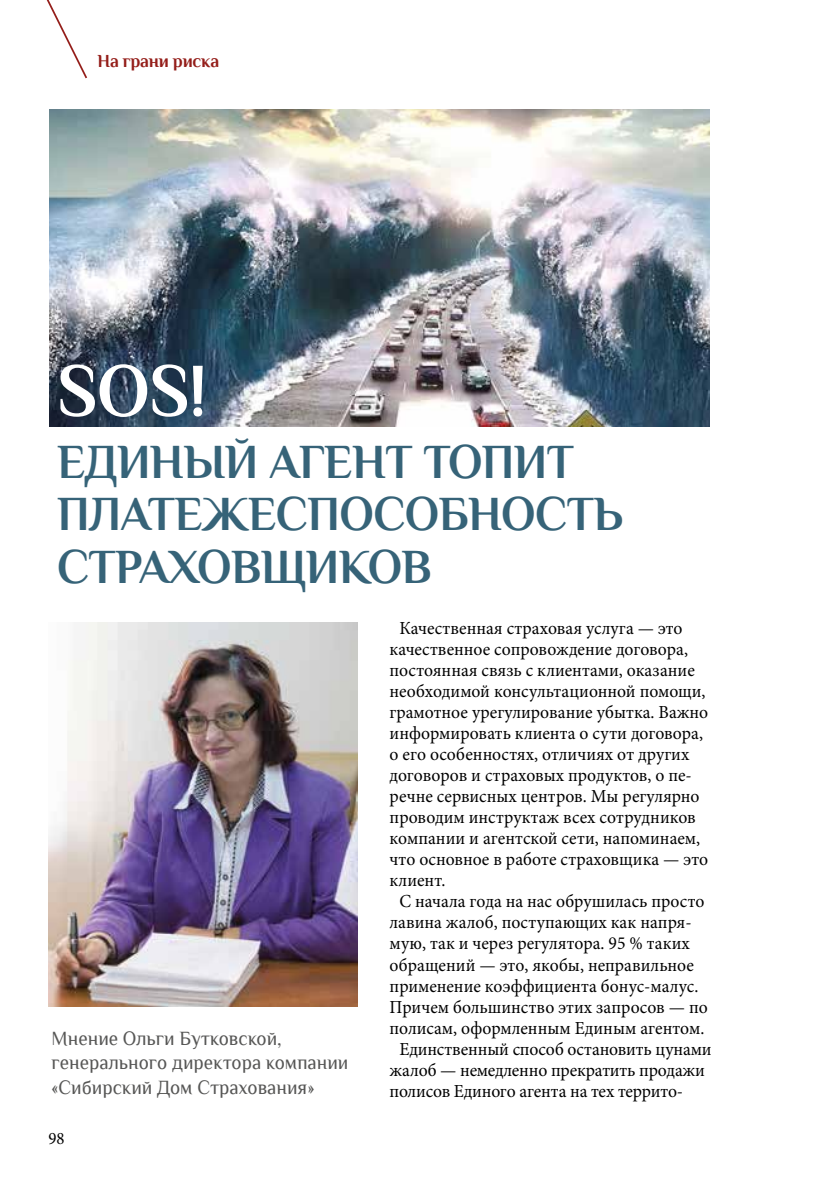
<style>
.page{position:relative;width:819px;height:1191px;background:#fff}
.page>*{position:absolute;margin:0;border:0;box-sizing:border-box;transform-origin:0 0}
.t1{font:700 75.25px "Philosopher";color:#fff;scale:.96 1}
.t2{font:700 49px/52.5px "Philosopher";letter-spacing:-.01em;color:#366378;scale:.96 1}
.t3{font:20.12px/24.5px "Philosopher";color:#575756;scale:.95 1}
.t4{font:18.38px "Minion Pro";color:#000;scale:.96 1}
.t5{font:700 18.38px "Philosopher";letter-spacing:-.01em;color:#941e1a;scale:.96 1}
.t6{font:17.5px "Minion Pro";color:#000;scale:.96 1}
</style>
<div class="page">
<svg style="left:46px;top:0;width:41px;height:79px"></svg>
<img style="left:50px;top:109px;width:659px;height:317px">
<img style="left:49px;top:622px;width:308px;height:384px">
<p class="t5" style="left:97px;top:51px;width:128px">На грани риска</p>
<h1 class="t1" style="left:57px;top:350px;width:157px">SOS!</h1>
<h2 class="t2" style="left:57px;top:436px;width:591px">ЕДИНЫЙ АГЕНТ ТОПИТ<br>ПЛАТЕЖЕСПОСОБНОСТЬ<br>СТРАХОВЩИКОВ</h2>
<p class="t3" style="left:51px;top:1026px;width:314px">Мнение Ольги Бутковской, генерального директора компании «Сибирский Дом Страхования»</p>
<p class="t6" style="left:48px;top:1126px;width:18px">98</p>
<p class="t4" style="left:399px;top:616px;width:296px">Качественная страховая услуга — это</p>
<p class="t4" style="left:389px;top:637px;width:312px">качественное сопровождение договора,</p>
<p class="t4" style="left:389px;top:658px;width:319px">постоянная связь с клиентами, оказание</p>
<p class="t4" style="left:389px;top:679px;width:330px">необходимой консультационной помощи,</p>
<p class="t4" style="left:389px;top:700px;width:333px">грамотное урегулирование убытка. Важно</p>
<p class="t4" style="left:389px;top:721px;width:328px">информировать клиента о сути договора,</p>
<p class="t4" style="left:389px;top:742px;width:314px">о его особенностях, отличиях от других</p>
<p class="t4" style="left:389px;top:763px;width:316px">договоров и страховых продуктов, о пе-</p>
<p class="t4" style="left:389px;top:784px;width:324px">речне сервисных центров. Мы регулярно</p>
<p class="t4" style="left:389px;top:805px;width:320px">проводим инструктаж всех сотрудников</p>
<p class="t4" style="left:389px;top:826px;width:325px">компании и агентской сети, напоминаем,</p>
<p class="t4" style="left:389px;top:847px;width:333px">что основное в работе страховщика — это</p>
<p class="t4" style="left:389px;top:868px;width:60px">клиент.</p>
<p class="t4" style="left:399px;top:889px;width:319px">С начала года на нас обрушилась просто</p>
<p class="t4" style="left:389px;top:910px;width:316px">лавина жалоб, поступающих как напря-</p>
<p class="t4" style="left:389px;top:931px;width:314px">мую, так и через регулятора. 95 % таких</p>
<p class="t4" style="left:389px;top:952px;width:318px">обращений — это, якобы, неправильное</p>
<p class="t4" style="left:389px;top:973px;width:323px">применение коэффициента бонус-малус.</p>
<p class="t4" style="left:389px;top:994px;width:333px">Причем большинство этих запросов — по</p>
<p class="t4" style="left:389px;top:1015px;width:329px">полисам, оформленным Единым агентом.</p>
<p class="t4" style="left:399px;top:1036px;width:326px">Единственный способ остановить цунами</p>
<p class="t4" style="left:389px;top:1057px;width:330px">жалоб — немедленно прекратить продажи</p>
<p class="t4" style="left:389px;top:1078px;width:307px">полисов Единого агента на тех террито-</p>
</div>
